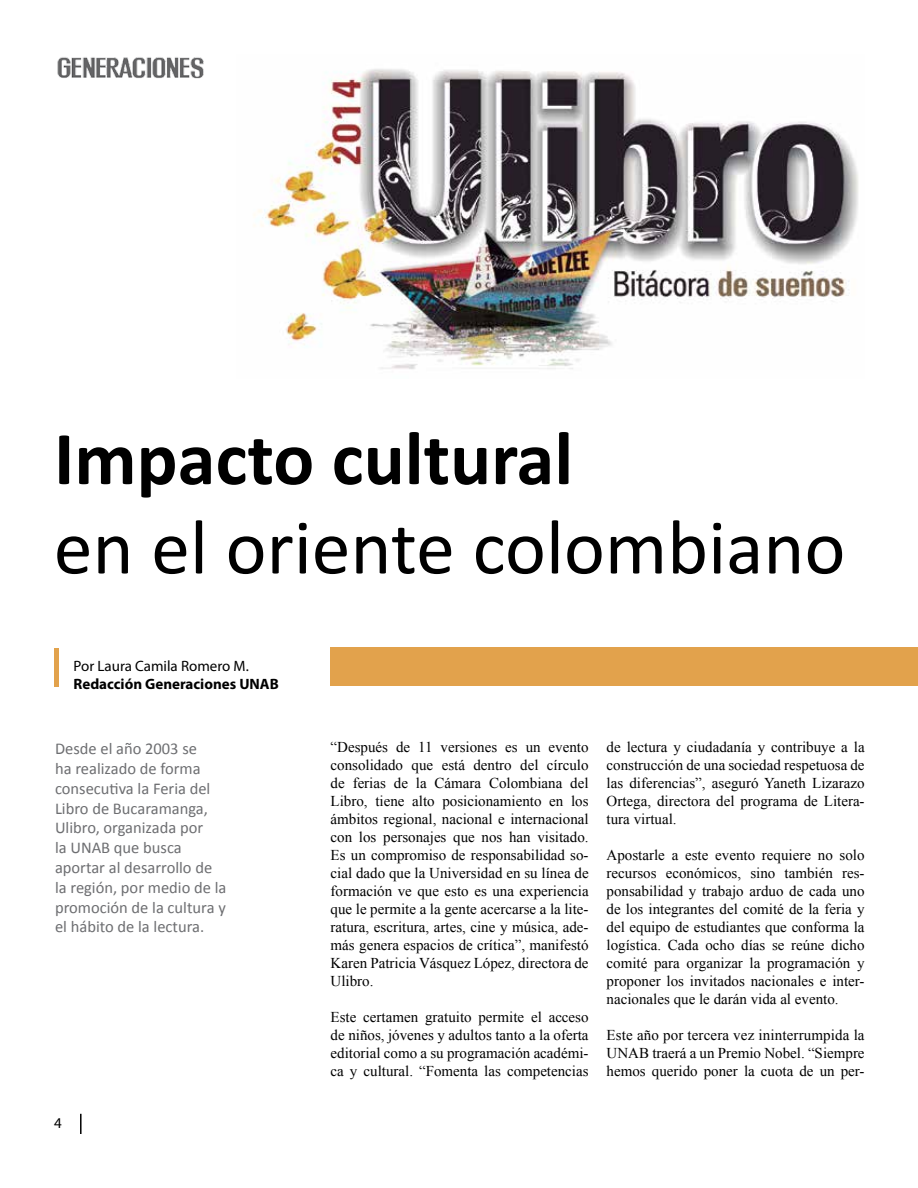
<style>
.page{position:relative;width:918px;height:1188px;background:#fff}
.page>*{position:absolute;margin:0;border:0;box-sizing:border-box;transform-origin:0 0}
.t1{font:78px "Calibri";color:#000}
.t2{font:700 76.5px "Calibri";color:#000}
.t3{font:16.5px/19.8px "Calibri";color:#6d6e71}
.t4{font:15px/18px "Times New Roman";color:#000;text-align:justify}
.t5{font:700 15px "Myriad Pro";color:#000}
.t6{font:15px "Myriad Pro";color:#000}
</style>
<div class="page">
<img style="left:57px;top:57px;width:147px;height:22px">
<hr style="left:80px;top:1114px;width:2px;height:20px;background:#000">
<hr style="left:55px;top:649px;width:4px;height:38px;background:#e2a24c">
<img style="left:254px;top:69px;width:605px;height:300px">
<div style="left:331px;top:648px;width:587px;height:38px;background:#e2a24c"></div>
<h2 class="t2" style="left:54px;top:410px;width:521px">Impacto cultural</h2>
<h1 class="t1" style="left:54px;top:498px;width:793px">en el oriente colombiano</h1>
<p class="t6" style="left:74px;top:657px;width:177px">Por Laura Camila Romero M.</p>
<p class="t5" style="left:74px;top:674px;width:207px">Redacción Generaciones UNAB</p>
<p class="t3" style="left:55px;top:739px;width:173px">Desde el año 2003 se<br>ha realizado de forma consecutiva la Feria del<br>Libro de Bucaramanga,<br>Ulibro, organizada por<br>la UNAB que busca aportar al desarrollo de la región, por medio de la promoción de la cultura y el hábito de la lectura.</p>
<p class="t6" style="left:54px;top:1114px;width:9px">4</p>
<p class="t4" style="left:331px;top:738px;width:260px">“Después de 11 versiones es un evento consolidado que está dentro del círculo de ferias de la Cámara Colombiana del Libro, tiene alto posicionamiento en los ámbitos regional, nacional e internacional con los personajes que nos han visitado.<br>Es un compromiso de responsabilidad so&shy;cial dado que la Universidad en su línea de formación ve que esto es una experiencia que le permite a la gente acercarse a la lite&shy;ratura, escritura, artes, cine y música, ade&shy;más genera espacios de crítica”, manifestó Karen Patricia Vásquez López, directora de Ulibro.</p>
<p class="t4" style="left:331px;top:1008px;width:260px">Este certamen gratuito permite el acceso de niños, jóvenes y adultos tanto a la oferta editorial como a su programación académi&shy;ca y cultural. “Fomenta las competencias</p>
<p class="t4" style="left:607px;top:738px;width:260px">de lectura y ciudadanía y contribuye a la construcción de una sociedad respetuosa de las diferencias”, aseguró Yaneth Lizarazo Ortega, directora del programa de Litera&shy;tura virtual.</p>
<p class="t4" style="left:607px;top:846px;width:260px">Apostarle a este evento requiere no solo recursos económicos, sino también res&shy;ponsabilidad y trabajo arduo de cada uno de los integrantes del comité de la feria y del equipo de estudiantes que conforma la logística. Cada ocho días se reúne dicho comité para organizar la programación y proponer los invitados nacionales e inter&shy;nacionales que le darán vida al evento.</p>
<p class="t4" style="left:607px;top:1026px;width:260px">Este año por tercera vez ininterrumpida la UNAB traerá a un Premio Nobel. “Siempre hemos querido poner la cuota de un per-</p>
</div>
